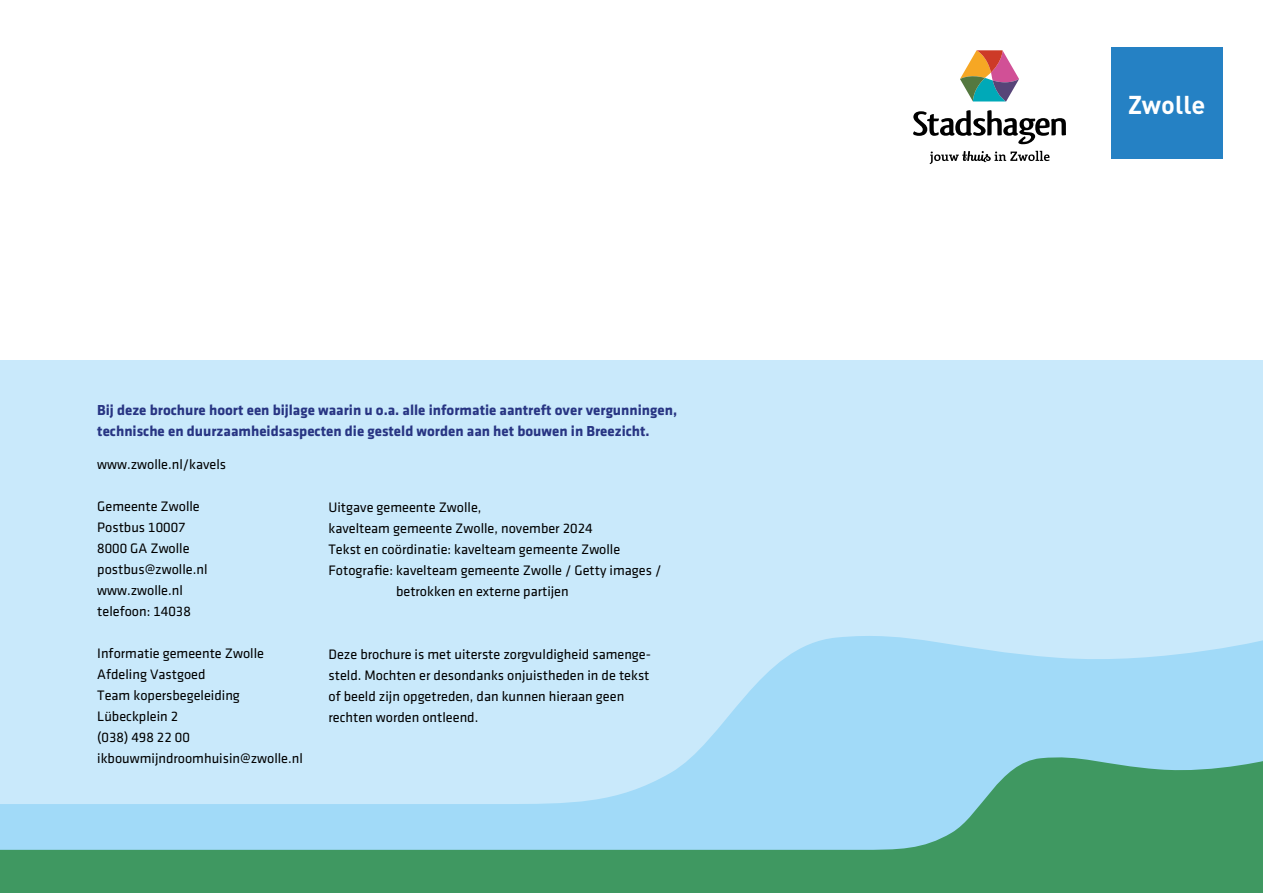
<style>
.page{position:relative;width:1263px;height:893px;background:#fff}
.page>*{position:absolute;margin:0;border:0;box-sizing:border-box;transform-origin:0 0}
.t1{font:700 25.5px "DINOT";letter-spacing:-.005em;color:#fff}
.t2{font:700 15px/21px "Klavika";color:#283583}
.t3{font:14.25px/21px "Klavika Regular TF";color:#000}
</style>
<div class="page">
<div style="left:0;top:360px;width:1263px;height:533px;background:#c9e9fb"></div>
<svg style="left:695px;top:636px;width:568px;height:118px;fill:#a1daf8"></svg>
<svg style="left:0;top:754px;width:1263px;height:139px"></svg>
<div style="left:1111px;top:47px;width:111px;height:112px;background:#2581c4"></div>
<svg style="left:913px;top:110px;width:153px;height:34px"></svg>
<svg style="left:929px;top:151px;width:120px;height:13px"></svg>
<svg style="left:960px;top:50px;width:59px;height:51px"></svg>
<p class="t2" style="left:97px;top:399px;width:581px">Bij deze brochure hoort een bijlage waarin u o.a. alle informatie aantreft over vergunningen, technische en duurzaamheidsaspecten die gesteld worden aan het bouwen in Breezicht.</p>
<p class="t3" style="left:97px;top:454px;width:130px">www.zwolle.nl/kavels</p>
<p class="t3" style="left:97px;top:496px;width:112px">Gemeente Zwolle<br>Postbus 10007<br>8000 GA Zwolle postbus@zwolle.nl www.zwolle.nl telefoon: 14038</p>
<p class="t3" style="left:97px;top:643px;width:207px">Informatie gemeente Zwolle<br>Afdeling Vastgoed<br>Team kopersbegeleiding<br>Lübeckplein 2<br>(038) 498 22 00 ikbouwmijndroomhuisin@zwolle.nl</p>
<p class="t3" style="left:328px;top:497px;width:155px">Uitgave gemeente Zwolle,</p>
<p class="t3" style="left:328px;top:518px;width:266px">kavelteam gemeente Zwolle, november 2024</p>
<p class="t3" style="left:328px;top:539px;width:293px">Tekst en coördinatie: kavelteam gemeente Zwolle</p>
<p class="t3" style="left:328px;top:560px;width:334px">Fotografie: kavelteam gemeente Zwolle / Getty images /</p>
<p class="t3" style="left:396px;top:581px;width:174px">betrokken en externe partijen</p>
<p class="t3" style="left:328px;top:644px;width:324px">Deze brochure is met uiterste zorgvuldigheid samenge&shy;steld. Mochten er desondanks onjuistheden in de tekst of beeld zijn opgetreden, dan kunnen hieraan geen rechten worden ontleend.</p>
<h1 class="t1" style="left:1128px;top:85px;width:79px">Zwolle</h1>
</div>
